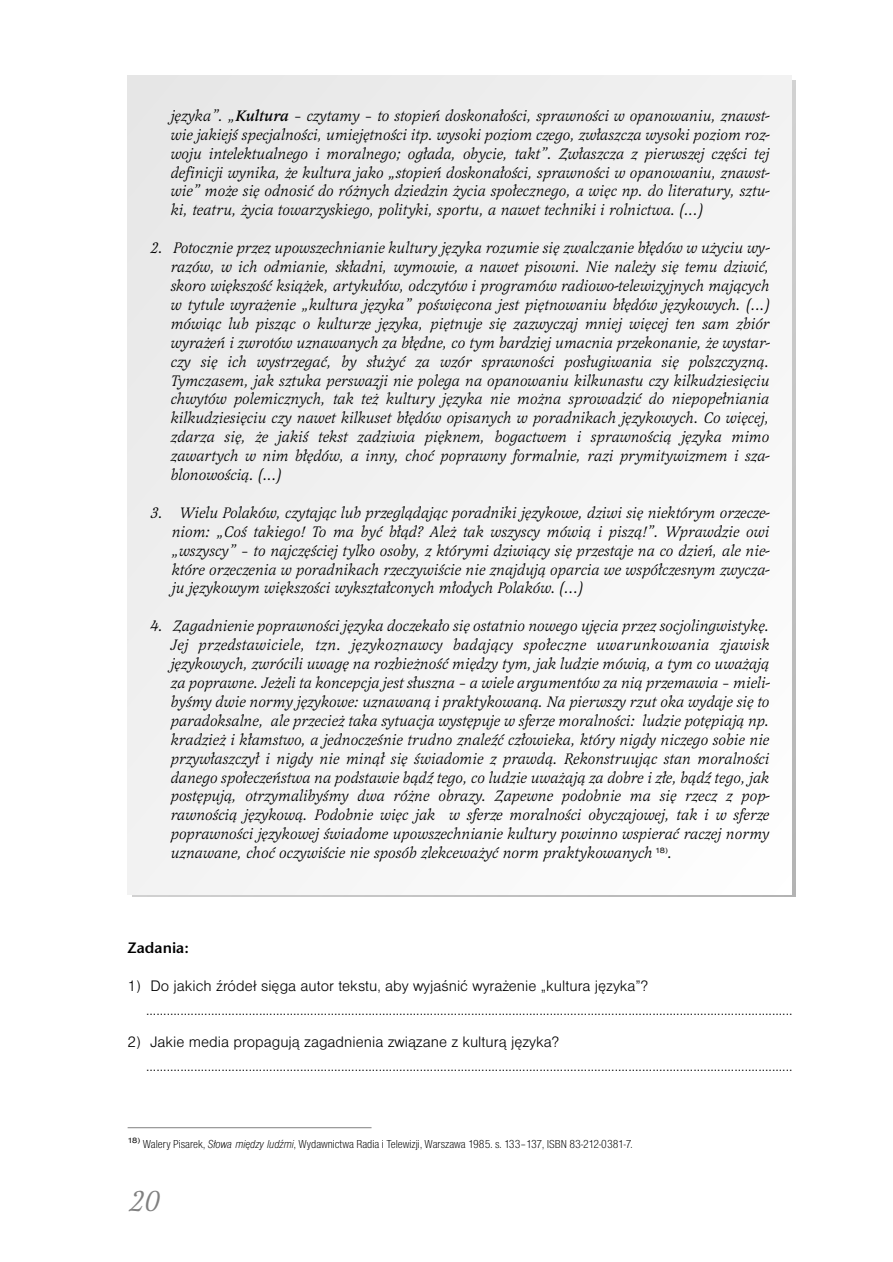
<style>
.page{position:relative;width:893px;height:1262px;background:#fff}
.page>*{position:absolute;margin:0;border:0;box-sizing:border-box;transform-origin:0 0}
.t1{font:italic 30px "Latienne Swa TCE";color:#808080}
.t2{font:italic 15.75px/18.9px "Latienne TCE";color:#000;text-align:justify}
.t3{font:15.75px/24px "Nimbus San DCE Ligh";color:#000}
.t4{font:15.75px "Stone San Itc TCE Semi";color:#000}
.t5{font:12px "Nimbus San DCE Ligh Cond";color:#000}
.s1{font-weight:500}
.s2{font-family:"Nimbus San DCE Ligh Cond Ital"}
</style>
<div class="page">
<div style="left:128px;top:75px;width:663px;height:819px;background:#f2f2f2"></div>
<hr style="left:128px;top:1127px;width:243px;height:1px;background:#808080">
<p class="t2" style="left:171px;top:107px;width:600px">języka”. „<span class="s1">Kultura</span> – czytamy – to stopień doskonałości, sprawności w opanowaniu, znawst&shy;wie jakiejś specjalności, umiejętności itp. wysoki poziom czego, zwłaszcza wysoki poziom roz&shy;woju intelektualnego i moralnego; ogłada, obycie, takt”. Zwłaszcza z pierwszej części tej definicji wynika, że kultura jako „stopień doskonałości, sprawności w opanowaniu, znawst&shy;wie” może się odnosić do różnych dziedzin życia społecznego, a więc np. do literatury, sztu&shy;ki, teatru, życia towarzyskiego, polityki, sportu, a nawet techniki i rolnictwa. (...)</p>
<p class="t2" style="left:171px;top:239px;width:601px;text-indent:-20px">2. Potocznie przez upowszechnianie kultury języka rozumie się zwalczanie błędów w użyciu wy&shy;razów, w ich odmianie, składni, wymowie, a nawet pisowni. Nie należy się temu dziwić, skoro większość książek, artykułów, odczytów i programów radiowo-telewizyjnych mających w tytule wyrażenie „kultura języka” poświęcona jest piętnowaniu błędów językowych. (...) mówiąc lub pisząc o kulturze języka, piętnuje się zazwyczaj mniej więcej ten sam zbiór wyrażeń i zwrotów uznawanych za błędne, co tym bardziej umacnia przekonanie, że wystar&shy;czy się ich wystrzegać, by służyć za wzór sprawności posługiwania się polszczyzną.<br>Tymczasem, jak sztuka perswazji nie polega na opanowaniu kilkunastu czy kilkudziesięciu chwytów polemicznych, tak też kultury języka nie można sprowadzić do niepopełniania kilkudziesięciu czy nawet kilkuset błędów opisanych w poradnikach językowych. Co więcej, zdarza się, że jakiś tekst zadziwia pięknem, bogactwem i sprawnością języka mimo zawartych w nim błędów, a inny, choć poprawny formalnie, razi prymitywizmem i sza&shy;blonowością. (...)</p>
<p class="t2" style="left:172px;top:504px;width:599px;text-indent:-21px">3. Wielu Polaków, czytając lub przeglądając poradniki językowe, dziwi się niektórym orzecze&shy;niom: „Coś takiego! To ma być błąd? Ależ tak wszyscy mówią i piszą!”. Wprawdzie owi „wszyscy” – to najczęściej tylko osoby, z którymi dziwiący się przestaje na co dzień, ale nie&shy;które orzeczenia w poradnikach rzeczywiście nie znajdują oparcia we współczesnym zwycza&shy;ju językowym większości wykształconych młodych Polaków. (...)</p>
<p class="t2" style="left:171px;top:617px;width:601px;text-indent:-20px">4. Zagadnienie poprawności języka doczekało się ostatnio nowego ujęcia przez socjolingwistykę.<br>Jej przedstawiciele, tzn. językoznawcy badający społeczne uwarunkowania zjawisk językowych, zwrócili uwagę na rozbieżność między tym, jak ludzie mówią, a tym co uważają za poprawne. Jeżeli ta koncepcja jest słuszna – a wiele argumentów za nią przemawia – mieli&shy;byśmy dwie normy językowe: uznawaną i praktykowaną. Na pierwszy rzut oka wydaje się to paradoksalne, ale przecież taka sytuacja występuje w sferze moralności: ludzie potępiają np. kradzież i kłamstwo, a jednocześnie trudno znaleźć człowieka, który nigdy niczego sobie nie przywłaszczył i nigdy nie minął się świadomie z prawdą. Rekonstruując stan moralności danego społeczeństwa na podstawie bądź tego, co ludzie uważają za dobre i złe, bądź tego, jak postępują, otrzymalibyśmy dwa różne obrazy. Zapewne podobnie ma się rzecz z pop&shy;rawnością językową. Podobnie więc jak w sferze moralności obyczajowej, tak i w sferze poprawności językowej świadome upowszechnianie kultury powinno wspierać raczej normy uznawane, choć oczywiście nie sposób zlekceważyć norm praktykowanych <sup>18)</sup>.</p>
<p class="t4" style="left:128px;top:941px;width:63px">Zadania:</p>
<p class="t3" style="left:146px;top:974px;width:648px;text-indent:-19px">1) Do jakich źródeł sięga autor tekstu, aby wyjaśnić wyrażenie „kultura języka”? .............................................................................................................................................................................................</p>
<p class="t3" style="left:146px;top:1031px;width:648px;text-indent:-19px">2) Jakie media propagują zagadnienia związane z kulturą języka? .............................................................................................................................................................................................</p>
<p class="t5" style="left:128px;top:1139px;width:506px"><sup>18)</sup> Walery Pisarek, <span class="s2">Słowa między ludźmi</span>, Wydawnictwa Radia i Telewizji, Warszawa 1985. s. 133–137, ISBN 83-212-0381-7.</p>
<h1 class="t1" style="left:129px;top:1188px;width:32px">20</h1>
</div>
